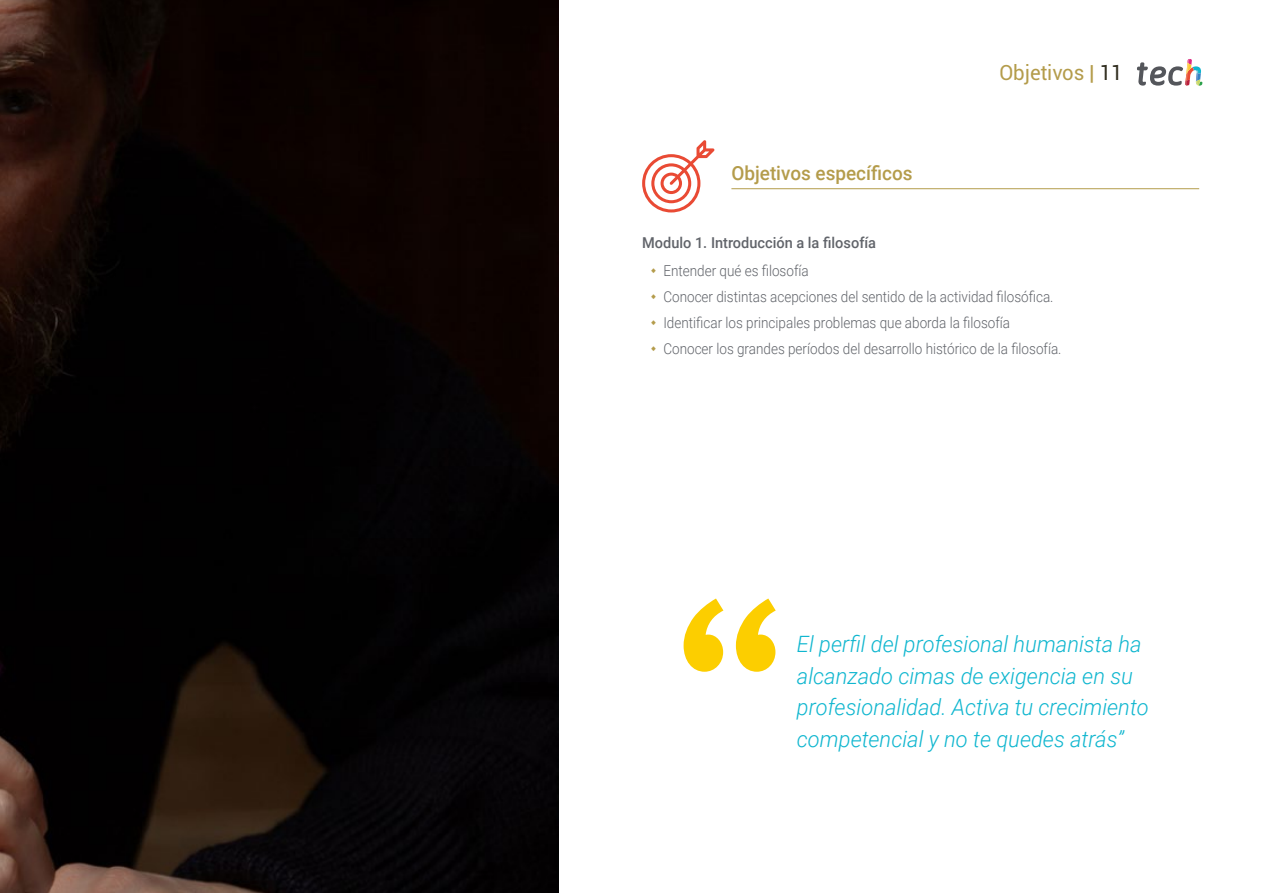
<style>
.page{position:relative;width:1263px;height:893px;background:#fff}
.page>*{position:absolute;margin:0;border:0;box-sizing:border-box;transform-origin:0 0}
.t1{font:italic 300 22.5px/31.5px "Roboto";color:#0fb6cf}
.t2{font:21px "Roboto";color:#b49c4b}
.t3{font:500 19.5px "Roboto";color:#b49c4b}
.t4{font:300 15px/26px "Roboto";color:#61646a;scale:.9 1}
.t5{font:500 15px "Roboto";color:#61646a}
.s1{color:#312e20}
</style>
<div class="page">
<hr style="left:731px;top:188px;width:468px;height:1px;background:#b49c4b">
<svg style="left:642px;top:140px;width:72px;height:72px"></svg>
<img style="left:0;top:0;width:558px;height:893px">
<svg style="left:684px;top:598px;width:92px;height:74px"></svg>
<svg style="left:1137px;top:59px;width:65px;height:27px"></svg>
<h3 class="t3" style="left:731px;top:160px;width:183px">Objetivos específicos</h3>
<h2 class="t2" style="left:999px;top:57px;width:125px">Objetivos | <span class="s1">11</span></h2>
<p class="t5" style="left:642px;top:232px;width:236px">Modulo 1. Introducción a la filosofía</p>
<p class="t4" style="left:663px;top:257px;width:444px">Entender qué es filosofía<br>Conocer distintas acepciones del sentido de la actividad filosófica.<br>Identificar los principales problemas que aborda la filosofía Conocer los grandes períodos del desarrollo histórico de la filosofía.</p>
<h1 class="t1" style="left:797px;top:627px;width:353px">El perfil del profesional humanista ha alcanzado cimas de exigencia en su profesionalidad. Activa tu crecimiento competencial y no te quedes atrás”</h1>
</div>
